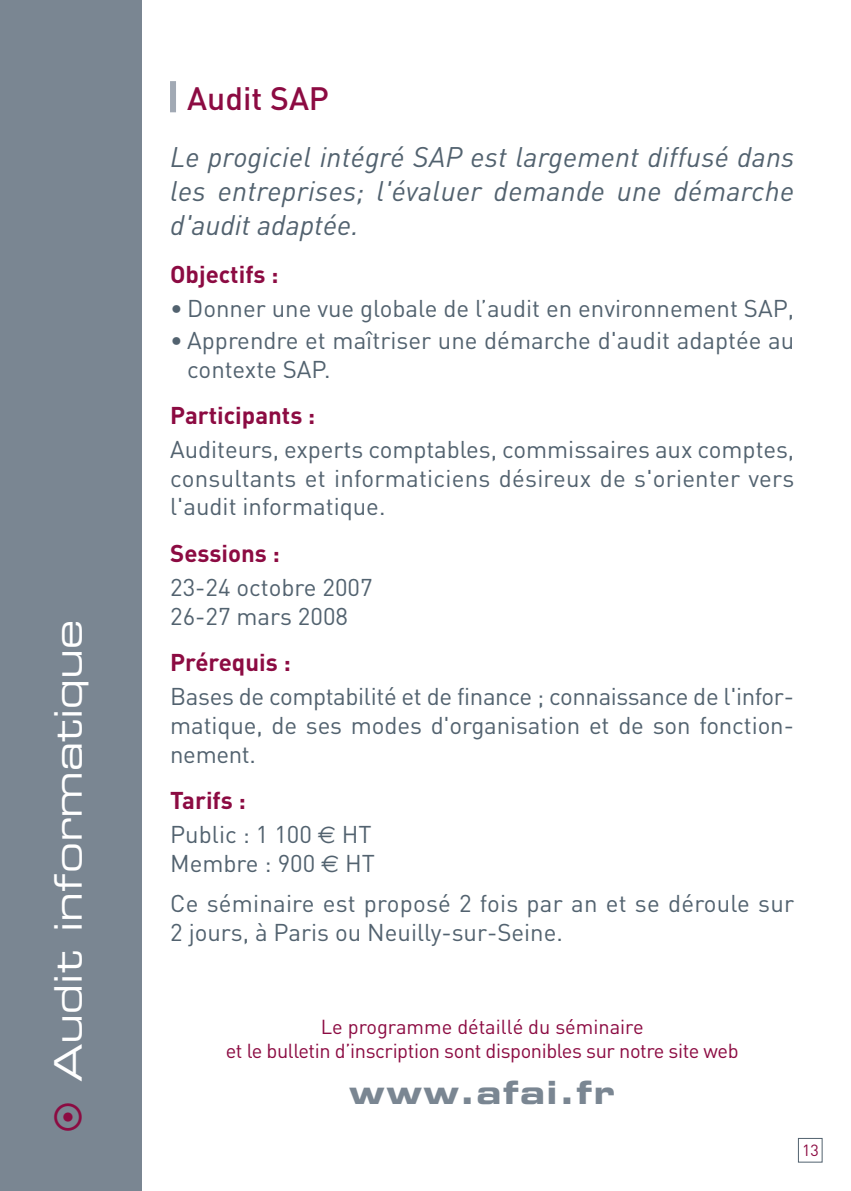
<style>
.page{position:relative;width:851px;height:1191px;background:#fff}
.page>*{position:absolute;margin:0;border:0;box-sizing:border-box;transform-origin:0 0}
.t1{font:38px "Eurostile Extended Two";color:#fff}
.t2{font:32px "Eurostile Bold Extended Two";letter-spacing:.05em;color:#7a8692}
.t3{font:500 32px "DIN";color:#8c0b42}
.t4{font:italic 28px/33.6px "DIN";letter-spacing:.01em;color:#52626f;text-align:justify}
.t5{font:24px/28.8px "DIN";color:#52626f}
.t6{font:700 24px "DIN";color:#8c0b42}
.t7{font:20px/24px "DIN";letter-spacing:-.02em;color:#8c0b42;text-align:center}
.t8{font:16px "DIN";color:#8c0b42}
.s1{font-weight:700;color:#8c0b42}
.s2{font-family:"Euro Sans"}
</style>
<div class="page">
<div style="left:797px;top:1138px;width:25px;height:24px;border:1px solid #52626f"></div>
<div style="left:0;top:0;width:142px;height:1191px;background:#7a8692"></div>
<div style="left:170px;top:81px;width:6px;height:31px;background:#a1a9b4"></div>
<h1 class="t1" style="left:54px;top:1082px;width:464px;rotate:-90deg">Audit informatique</h1>
<h2 class="t3" style="left:187px;top:88px;width:143px">Audit SAP</h2>
<p class="t4" style="left:170px;top:144px;width:625px">Le progiciel intégré SAP est largement diffusé dans les entreprises; l'évaluer demande une démarche d'audit adaptée.</p>
<p class="t6" style="left:170px;top:266px;width:110px">Objectifs :</p>
<p class="t5" style="left:170px;top:297px;width:625px">• Donner une vue globale de l’audit en environnement SAP,</p>
<p class="t5" style="left:187px;top:328px;width:608px;text-indent:-17px">• Apprendre et maîtriser une démarche d'audit adaptée au contexte SAP.</p>
<p class="t6" style="left:170px;top:407px;width:147px">Participants :</p>
<p class="t5" style="left:170px;top:437px;width:625px;text-align:justify">Auditeurs, experts comptables, commissaires aux comptes, consultants et informaticiens désireux de s'orienter vers l'audit informatique.</p>
<p class="t6" style="left:170px;top:545px;width:111px">Sessions :</p>
<p class="t5" style="left:170px;top:575px;width:204px">23-24 octobre 2007<br>26-27 mars 2008</p>
<p class="t6" style="left:170px;top:654px;width:122px">Prérequis :</p>
<p class="t5" style="left:170px;top:684px;width:625px;text-align:justify">Bases de comptabilité et de finance ; connaissance de l'infor&shy;matique, de ses modes d'organisation et de son fonction&shy;nement.</p>
<p class="t5" style="left:170px;top:786px;width:203px;line-height:33.8px"><span class="s1">Tarifs :<br></span>Public : 1 100 <span class="s2">€</span> HT</p>
<p class="t5" style="left:170px;top:845px;width:625px;line-height:40.2px">Membre : 900 <span class="s2">€</span> HT<br>Ce séminaire est proposé 2 fois par an et se déroule sur</p>
<p class="t5" style="left:170px;top:920px;width:394px">2 jours, à Paris ou Neuilly-sur-Seine.</p>
<p class="t7" style="left:226px;top:1017px;width:514px">Le programme détaillé du séminaire<br>et le bulletin d’inscription sont disponibles sur notre site web</p>
<h2 class="t2" style="left:349px;top:1081px;width:268px">www.afai.fr</h2>
<p class="t8" style="left:801px;top:1144px;width:18px">13</p>
</div>
